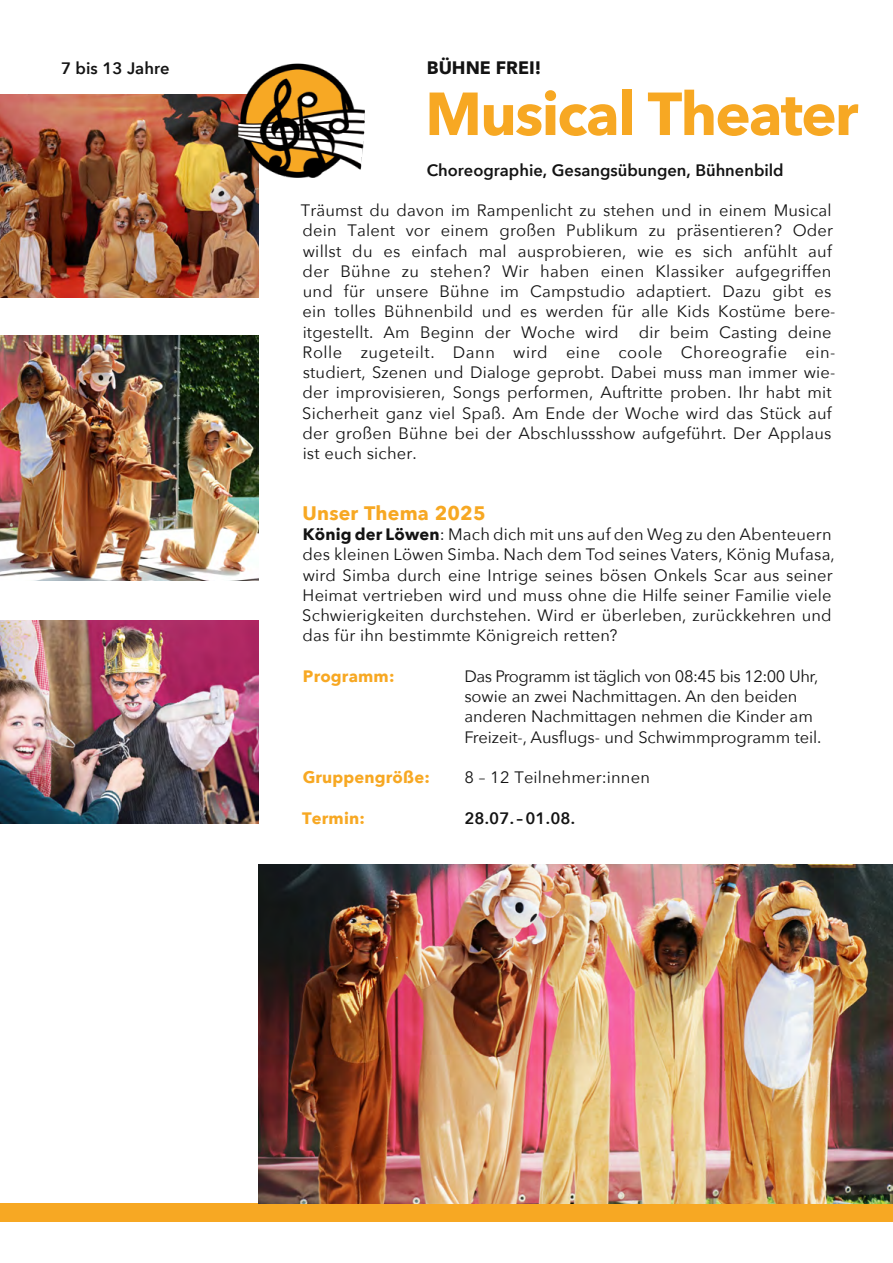
<style>
.page{position:relative;width:893px;height:1263px;background:#fff}
.page>*{position:absolute;margin:0;border:0;box-sizing:border-box;transform-origin:0 0}
.t1{font:700 60px "Avenir Next";letter-spacing:-.03em;color:#f7a823}
.t2{font:700 19.5px "Avenir Next";letter-spacing:.01em;color:#f7a823}
.t3{font:700 18px "Avenir Next";color:#131313}
.t4{font:16.5px/20.2px "Avenir Next";letter-spacing:.01em;color:#131313}
.t5{font:600 16.5px "Avenir Next";color:#131313}
.t6{font:700 16.5px "Avenir Next";letter-spacing:.01em;color:#f7a823}
.s1{font-weight:700}
</style>
<div class="page">
<div style="left:0;top:1203px;width:893px;height:18px;background:#f7a823"></div>
<img style="left:258px;top:864px;width:635px;height:339px">
<img style="left:0;top:94px;width:258px;height:203px">
<img style="left:237px;top:63px;width:128px;height:124px">
<img style="left:0;top:336px;width:258px;height:244px">
<img style="left:0;top:621px;width:258px;height:203px">
<p class="t5" style="left:61px;top:54px;width:110px">7 bis 13 Jahre</p>
<p class="t3" style="left:427px;top:52px;width:116px">BÜHNE FREI!</p>
<h1 class="t1" style="left:425px;top:62px;width:435px">Musical Theater</h1>
<p class="t5" style="left:427px;top:156px;width:359px">Choreographie, Gesangsübungen, Bühnenbild</p>
<p class="t4" style="left:301px;top:199px;width:536px">Träumst du davon im Rampenlicht zu stehen und in einem Musical dein Talent vor einem großen Publikum zu präsentieren? Oder willst du es einfach mal ausprobieren, wie es sich anfühlt auf der Bühne zu stehen? Wir haben einen Klassiker aufgegriffen und für unsere Bühne im Campstudio adaptiert. Dazu gibt es ein tolles Bühnenbild und es werden für alle Kids Kostüme bere&shy;itgestellt. Am Beginn der Woche wird dir beim Casting deine Rolle zugeteilt. Dann wird eine coole Choreografie ein&shy;studiert, Szenen und Dialoge geprobt. Dabei muss man immer wie&shy;der improvisieren, Songs performen, Auftritte proben. Ihr habt mit Sicherheit ganz viel Spaß. Am Ende der Woche wird das Stück auf der großen Bühne bei der Abschlussshow aufgeführt. Der Applaus ist euch sicher.</p>
<p class="t2" style="left:303px;top:496px;width:185px">Unser Thema 2025</p>
<p class="t4" style="left:302px;top:523px;width:534px"><span class="s1">König der Löwen</span>: Mach dich mit uns auf den Weg zu den Abenteuern des kleinen Löwen Simba. Nach dem Tod seines Vaters, König Mufasa, wird Simba durch eine Intrige seines bösen Onkels Scar aus seiner Heimat vertrieben wird und muss ohne die Hilfe seiner Familie viele Schwierigkeiten durchstehen. Wird er überleben, zurückkehren und das für ihn bestimmte Königreich retten?</p>
<p class="t6" style="left:303px;top:662px;width:93px">Programm:</p>
<p class="t4" style="left:464px;top:665px;width:359px">Das Programm ist täglich von 08:45 bis 12:00 Uhr, sowie an zwei Nachmittagen. An den beiden anderen Nachmittagen nehmen die Kinder am Freizeit-, Ausflugs- und Schwimmprogramm teil.</p>
<p class="t6" style="left:303px;top:763px;width:129px">Gruppengröße:</p>
<p class="t4" style="left:464px;top:766px;width:187px">8 – 12 Teilnehmer:innen</p>
<p class="t6" style="left:302px;top:803px;width:64px">Termin:</p>
<p class="t5" style="left:464px;top:804px;width:112px">28.07. –01.08.</p>
</div>
